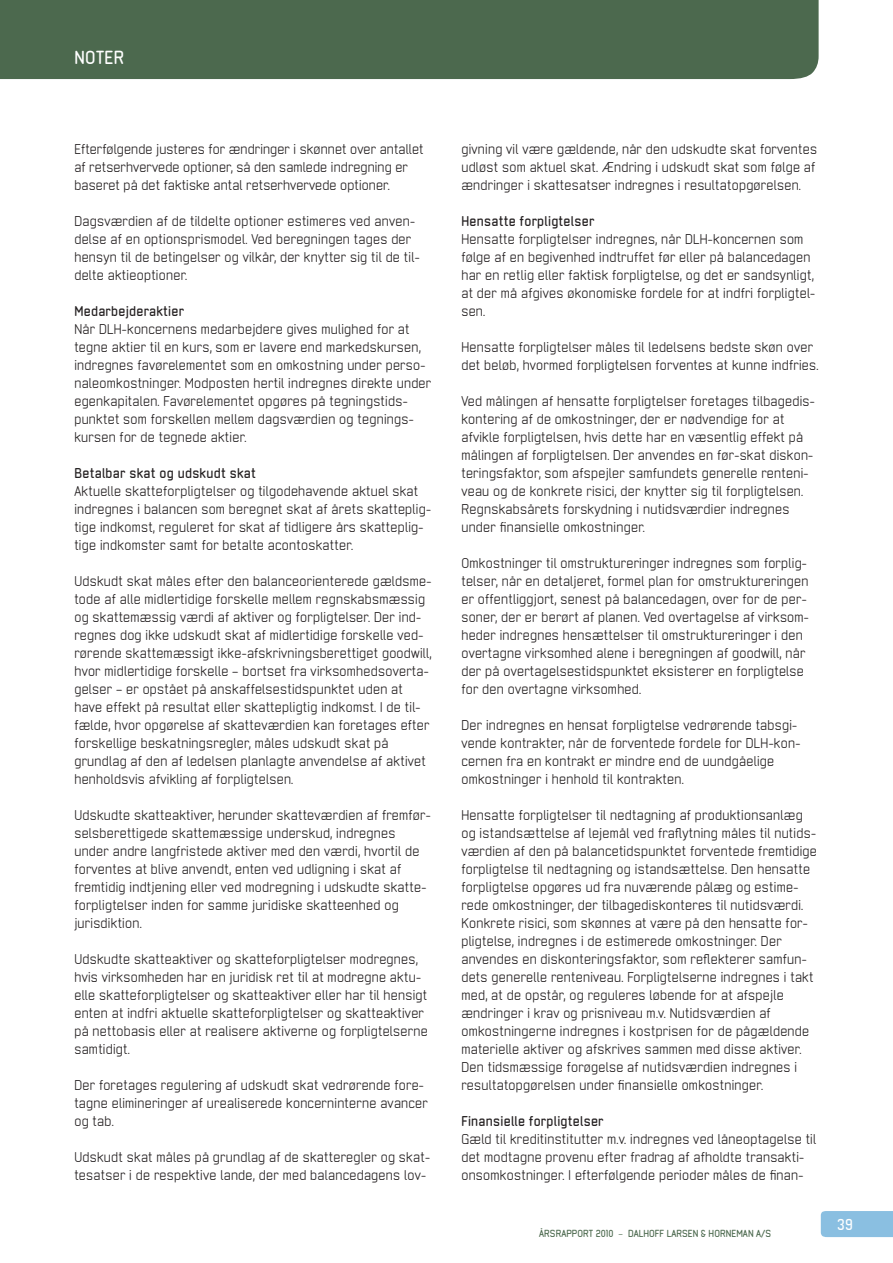
<style>
.page{position:relative;width:893px;height:1263px;background:#fff}
.page>*{position:absolute;margin:0;border:0;box-sizing:border-box;transform-origin:0 0}
.t1{font:700 18px "Neutraliser Sans";letter-spacing:.02em;color:#fff}
.t2{font:700 15px "Neutraliser Sans";color:#fff}
.t3{font:13.5px/18px "Neutraliser Sans";letter-spacing:.02em;color:#231f20}
.t4{font:700 13.5px "Neutraliser Sans";letter-spacing:.02em;color:#231f20}
.t5{font:700 9.75px "Neutraliser Sans";letter-spacing:.005em;color:#4c694e}
.s1{font-weight:400}
</style>
<div class="page">
<div style="left:0;top:0;width:818px;height:79px;background:#4c694e"></div>
<div style="left:821px;top:1211px;width:72px;height:26px;background:#8abfe1"></div>
<h1 class="t1" style="left:74px;top:51px;width:51px">NOTER</h1>
<p class="t3" style="left:74px;top:141px;width:351px">Efterfølgende justeres for ændringer i skønnet over antallet af retserhvervede optioner, så den samlede indregning er baseret på det faktiske antal retserhvervede optioner.</p>
<p class="t3" style="left:74px;top:213px;width:347px">Dagsværdien af de tildelte optioner estimeres ved anven&shy;delse af en optionsprismodel. Ved beregningen tages der hensyn til de betingelser og vilkår, der knytter sig til de til&shy;delte aktieoptioner.</p>
<p class="t4" style="left:74px;top:306px;width:111px">Medarbejderaktier</p>
<p class="t3" style="left:74px;top:321px;width:358px">Når DLH-koncernens medarbejdere gives mulighed for at tegne aktier til en kurs, som er lavere end markedskursen, indregnes favørelementet som en omkostning under perso&shy;naleomkostninger. Modposten hertil indregnes direkte under egenkapitalen. Favørelementet opgøres på tegningstids&shy;punktet som forskellen mellem dagsværdien og tegnings&shy;kursen for de tegnede aktier.</p>
<p class="t4" style="left:74px;top:468px;width:183px">Betalbar skat og udskudt skat</p>
<p class="t3" style="left:74px;top:483px;width:358px">Aktuelle skatteforpligtelser og tilgodehavende aktuel skat indregnes i balancen som beregnet skat af årets skatteplig&shy;tige indkomst, reguleret for skat af tidligere års skatteplig&shy;tige indkomster samt for betalte acontoskatter.</p>
<p class="t3" style="left:74px;top:573px;width:359px">Udskudt skat måles efter den balanceorienterede gældsme&shy;tode af alle midlertidige forskelle mellem regnskabsmæssig og skattemæssig værdi af aktiver og forpligtelser. Der ind&shy;regnes dog ikke udskudt skat af midlertidige forskelle ved&shy;rørende skattemæssigt ikke-afskrivningsberettiget goodwill, hvor midlertidige forskelle – bortset fra virksomhedsoverta&shy;gelser – er opstået på anskaffelsestidspunktet uden at have effekt på resultat eller skattepligtig indkomst. I de til&shy;fælde, hvor opgørelse af skatteværdien kan foretages efter forskellige beskatningsregler, måles udskudt skat på grundlag af den af ledelsen planlagte anvendelse af aktivet henholdsvis afvikling af forpligtelsen.</p>
<p class="t3" style="left:74px;top:807px;width:358px">Udskudte skatteaktiver, herunder skatteværdien af fremfør&shy;selsberettigede skattemæssige underskud, indregnes under andre langfristede aktiver med den værdi, hvortil de forventes at blive anvendt, enten ved udligning i skat af fremtidig indtjening eller ved modregning i udskudte skatte&shy;forpligtelser inden for samme juridiske skatteenhed og jurisdiktion.</p>
<p class="t3" style="left:74px;top:951px;width:355px">Udskudte skatteaktiver og skatteforpligtelser modregnes, hvis virksomheden har en juridisk ret til at modregne aktu&shy;elle skatteforpligtelser og skatteaktiver eller har til hensigt enten at indfri aktuelle skatteforpligtelser og skatteaktiver på nettobasis eller at realisere aktiverne og forpligtelserne samtidigt.</p>
<p class="t3" style="left:74px;top:1077px;width:355px">Der foretages regulering af udskudt skat vedrørende fore&shy;tagne elimineringer af urealiserede koncerninterne avancer og tab.</p>
<p class="t3" style="left:74px;top:1149px;width:357px">Udskudt skat måles på grundlag af de skatteregler og skat&shy;tesatser i de respektive lande, der med balancedagens lov-</p>
<p class="t3" style="left:461px;top:141px;width:357px">givning vil være gældende, når den udskudte skat forventes udløst som aktuel skat. Ændring i udskudt skat som følge af ændringer i skattesatser indregnes i resultatopgørelsen.</p>
<p class="t4" style="left:461px;top:216px;width:134px">Hensatte forpligtelser</p>
<p class="t3" style="left:461px;top:231px;width:355px">Hensatte forpligtelser indregnes, når DLH-koncernen som følge af en begivenhed indtruffet før eller på balancedagen har en retlig eller faktisk forpligtelse, og det er sandsynligt, at der må afgives økonomiske fordele for at indfri forpligtel&shy;sen.</p>
<p class="t3" style="left:461px;top:339px;width:359px">Hensatte forpligtelser måles til ledelsens bedste skøn over det beløb, hvormed forpligtelsen forventes at kunne indfries.</p>
<p class="t3" style="left:461px;top:393px;width:355px">Ved målingen af hensatte forpligtelser foretages tilbagedis&shy;kontering af de omkostninger, der er nødvendige for at afvikle forpligtelsen, hvis dette har en væsentlig effekt på målingen af forpligtelsen. Der anvendes en før-skat diskon&shy;teringsfaktor, som afspejler samfundets generelle renteni&shy;veau og de konkrete risici, der knytter sig til forpligtelsen.<br>Regnskabsårets forskydning i nutidsværdier indregnes under finansielle omkostninger.</p>
<p class="t3" style="left:461px;top:555px;width:349px">Omkostninger til omstruktureringer indregnes som forplig&shy;telser, når en detaljeret, formel plan for omstruktureringen er offentliggjort, senest på balancedagen, over for de per&shy;soner, der er berørt af planen. Ved overtagelse af virksom&shy;heder indregnes hensættelser til omstruktureringer i den overtagne virksomhed alene i beregningen af goodwill, når der på overtagelsestidspunktet eksisterer en forpligtelse for den overtagne virksomhed.</p>
<p class="t3" style="left:461px;top:717px;width:340px">Der indregnes en hensat forpligtelse vedrørende tabsgi&shy;vende kontrakter, når de forventede fordele for DLH-kon&shy;cernen fra en kontrakt er mindre end de uundgåelige omkostninger i henhold til kontrakten.</p>
<p class="t3" style="left:461px;top:807px;width:357px">Hensatte forpligtelser til nedtagning af produktionsanlæg og istandsættelse af lejemål ved fraflytning måles til nutids&shy;værdien af den på balancetidspunktet forventede fremtidige forpligtelse til nedtagning og istandsættelse. Den hensatte forpligtelse opgøres ud fra nuværende pålæg og estime&shy;rede omkostninger, der tilbagediskonteres til nutidsværdi.<br>Konkrete risici, som skønnes at være på den hensatte for&shy;pligtelse, indregnes i de estimerede omkostninger. Der anvendes en diskonteringsfaktor, som reflekterer samfun&shy;dets generelle renteniveau. Forpligtelserne indregnes i takt med, at de opstår, og reguleres løbende for at afspejle ændringer i krav og prisniveau m.v. Nutidsværdien af omkostningerne indregnes i kostprisen for de pågældende materielle aktiver og afskrives sammen med disse aktiver.<br>Den tidsmæssige forøgelse af nutidsværdien indregnes i resultatopgørelsen under finansielle omkostninger.</p>
<p class="t4" style="left:461px;top:1116px;width:144px">Finansielle forpligtelser</p>
<p class="t3" style="left:461px;top:1131px;width:356px">Gæld til kreditinstitutter m.v. indregnes ved låneoptagelse til det modtagne provenu efter fradrag af afholdte transakti&shy;onsomkostninger. I efterfølgende perioder måles de finan-</p>
<p class="t5" style="left:539px;top:1230px;width:233px">ÅRSRAPPORT 2010 <span class="s1">–</span> DALHOFF LARSEN &amp; HORNEMAN A/S</p>
<p class="t2" style="left:837px;top:1219px;width:17px">39</p>
</div>
